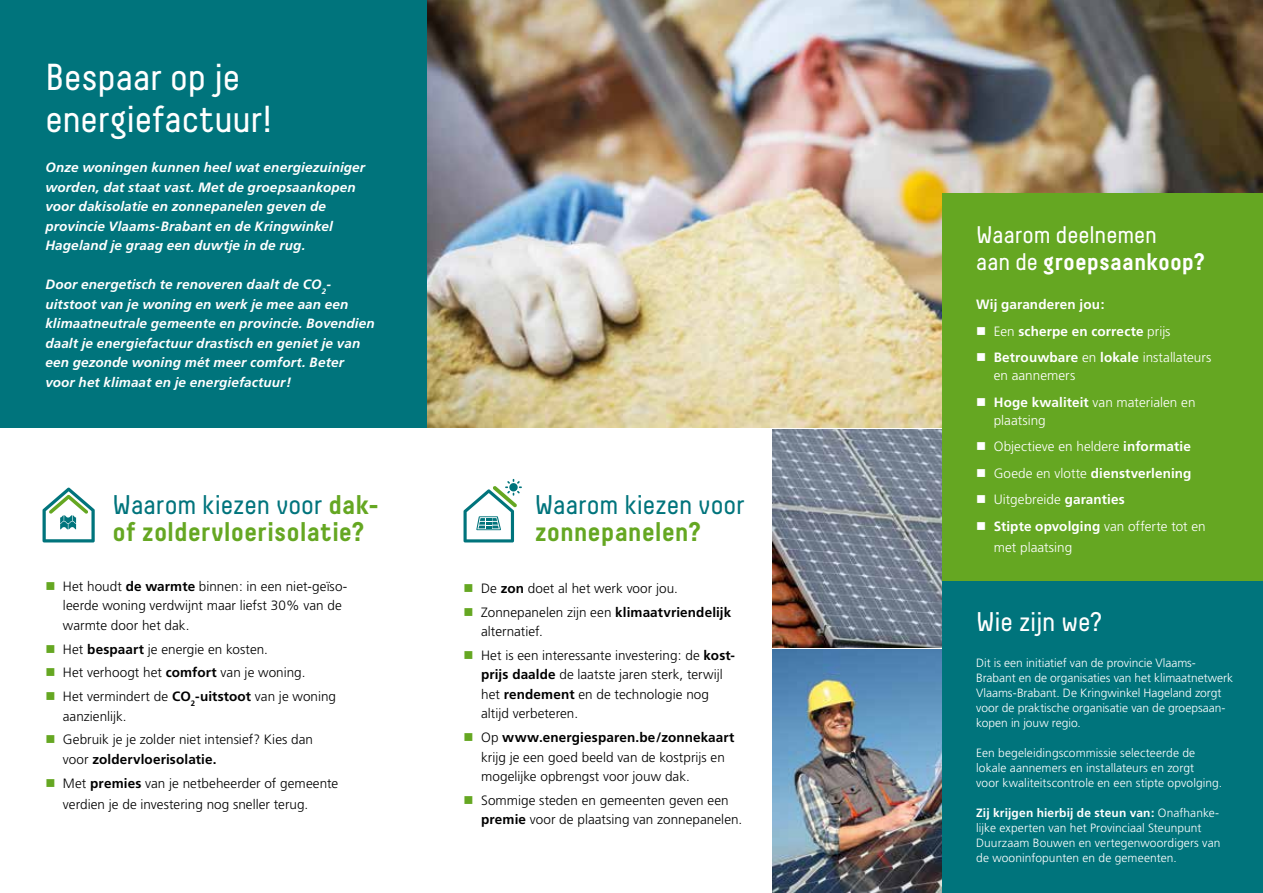
<style>
.page{position:relative;width:1263px;height:893px;background:#fff}
.page>*{position:absolute;margin:0;border:0;box-sizing:border-box;transform-origin:0 0}
.t1{font:37.5px/42px "Decima";letter-spacing:-.005em;color:#fff}
.t2{font:700 27px/27px "Decima";letter-spacing:-.005em;color:#65a722}
.t3{font:27px "Decima";color:#00747c}
.t4{font:27px "Decima";letter-spacing:-.01em;color:#fff}
.t5{font:24px/27px "Decima";letter-spacing:-.005em;color:#fff}
.t6{font:300 13.5px/19.5px "Frutiger";letter-spacing:.005em;color:#000}
.t7{font:italic 700 13.5px/19.5px "Frutiger";letter-spacing:.01em;color:#fff}
.t8{font:300 13.5px/26.5px "Frutiger";letter-spacing:.005em;color:#fff}
.t9{font:700 13.5px/26.5px "Frutiger";letter-spacing:.01em;color:#fff}
.t10{font:300 12px/15px "Frutiger";letter-spacing:.005em;color:#fff}
.s1{font-weight:400;color:#00747c}
.s2{font-weight:700}
.s3{font-weight:300}
</style>
<div class="page">
<img style="left:772px;top:429px;width:171px;height:219px">
<img style="left:772px;top:649px;width:171px;height:244px">
<img style="left:426px;top:0;width:837px;height:428px">
<div style="left:0;top:0;width:426px;height:428px;background:#00747c"></div>
<div style="left:943px;top:580px;width:320px;height:313px;background:#00747c"></div>
<svg style="left:463px;top:479px;width:59px;height:63px"></svg>
<svg style="left:43px;top:487px;width:52px;height:55px"></svg>
<div style="left:943px;top:193px;width:320px;height:387px;background:#65a722"></div>
<h1 class="t1" style="left:45px;top:56px;width:228px">Bespaar op je energiefactuur!</h1>
<p class="t7" style="left:45px;top:158px;width:321px">Onze woningen kunnen heel wat energiezuiniger worden, dat staat vast. Met de groepsaankopen voor dakisolatie en zonnepanelen geven de provincie Vlaams-Brabant en de Kringwinkel Hageland je graag een duwtje in de rug.</p>
<p class="t7" style="left:45px;top:275px;width:331px">Door energetisch te renoveren daalt de CO<sub>2</sub>- uitstoot van je woning en werk je mee aan een klimaatneutrale gemeente en provincie. Bovendien daalt je energiefactuur drastisch en geniet je van een gezonde woning mét meer comfort. Beter voor het klimaat en je energiefactuur!</p>
<h2 class="t2" style="left:113px;top:490px;width:268px"><span class="s1">Waarom kiezen voor</span> dak&shy;of zoldervloerisolatie?</h2>
<p class="t6" style="left:63px;top:577px;width:286px">Het houdt <span class="s2">de warmte</span> binnen: in een niet-geïso&shy;leerde woning verdwijnt maar liefst 30% van de warmte door het dak.</p>
<p class="t6" style="left:63px;top:637px;width:275px;line-height:23.7px">Het <span class="s2">bespaart</span> je energie en kosten.<br>Het verhoogt het <span class="s2">comfort</span> van je woning.<br>Het vermindert de <span class="s2">CO</span><sub>2</sub><span class="s2">-uitstoot</span> van je woning</p>
<p class="t6" style="left:63px;top:704px;width:252px;line-height:23.7px">aanzienlijk.<br>Gebruik je je zolder niet intensief? Kies dan</p>
<p class="t6" style="left:63px;top:747px;width:277px;line-height:23.7px">voor <span class="s2">zoldervloerisolatie.<br></span>Met <span class="s2">premies</span> van je netbeheerder of gemeente</p>
<p class="t6" style="left:63px;top:794px;width:247px">verdien je de investering nog sneller terug.</p>
<h2 class="t3" style="left:535px;top:489px;width:211px">Waarom kiezen voor</h2>
<h2 class="t2" style="left:535px;top:517px;width:168px">zonnepanelen?</h2>
<p class="t6" style="left:481px;top:577px;width:252px;line-height:23.7px">De <span class="s2">zon</span> doet al het werk voor jou.<br>Zonnepanelen zijn een <span class="s2">klimaatvriendelijk</span></p>
<p class="t6" style="left:481px;top:620px;width:256px;line-height:23.7px">alternatief.<br>Het is een interessante investering: de <span class="s2">kost-</span></p>
<p class="t6" style="left:481px;top:665px;width:243px"><span class="s2">prijs daalde</span> de laatste jaren sterk, terwijl het <span class="s2">rendement</span> en de technologie nog altijd verbeteren.</p>
<p class="t6" style="left:481px;top:728px;width:255px">Op <span class="s2">www.energiesparen.be/zonnekaart </span>krijg je een goed beeld van de kostprijs en mogelijke opbrengst voor jouw dak.</p>
<p class="t6" style="left:481px;top:791px;width:263px">Sommige steden en gemeenten geven een <span class="s2">premie</span> voor de plaatsing van zonnepanelen.</p>
<h3 class="t5" style="left:976px;top:221px;width:231px">Waarom deelnemen<br>aan de <span class="s2">groepsaankoop?</span></h3>
<p class="t9" style="left:994px;top:291px;width:219px;text-indent:-18px">Wij garanderen jou:<br><span class="s3">Een</span> scherpe en correcte <span class="s3">prijs<br></span>Betrouwbare <span class="s3">en</span> lokale <span class="s3">installateurs</span></p>
<p class="t8" style="left:994px;top:363px;width:203px">en aannemers<br><span class="s2">Hoge kwaliteit</span> van materialen en</p>
<p class="t8" style="left:994px;top:407px;width:214px">plaatsing<br>Objectieve en heldere <span class="s2">informatie<br></span>Goede en vlotte <span class="s2">dienstverlening<br></span>Uitgebreide <span class="s2">garanties<br>Stipte opvolging</span> van offerte tot en</p>
<p class="t8" style="left:994px;top:534px;width:80px">met plaatsing</p>
<h2 class="t4" style="left:976px;top:607px;width:128px">Wie zijn we?</h2>
<p class="t10" style="left:976px;top:656px;width:259px">Dit is een initiatief van de provincie Vlaams-Brabant en de organisaties van het klimaatnetwerk Vlaams-Brabant. De Kringwinkel Hageland zorgt voor de praktische organisatie van de groepsaan&shy;kopen in jouw regio.</p>
<p class="t10" style="left:976px;top:746px;width:248px">Een begeleidingscommissie selecteerde de lokale aannemers en installateurs en zorgt<br>voor kwaliteitscontrole en een stipte opvolging.</p>
<p class="t10" style="left:976px;top:806px;width:246px"><span class="s2">Zij krijgen hierbij de steun van:</span> Onafhanke&shy;lijke experten van het Provinciaal Steunpunt Duurzaam Bouwen en vertegenwoordigers van de wooninfopunten en de gemeenten.</p>
</div>
